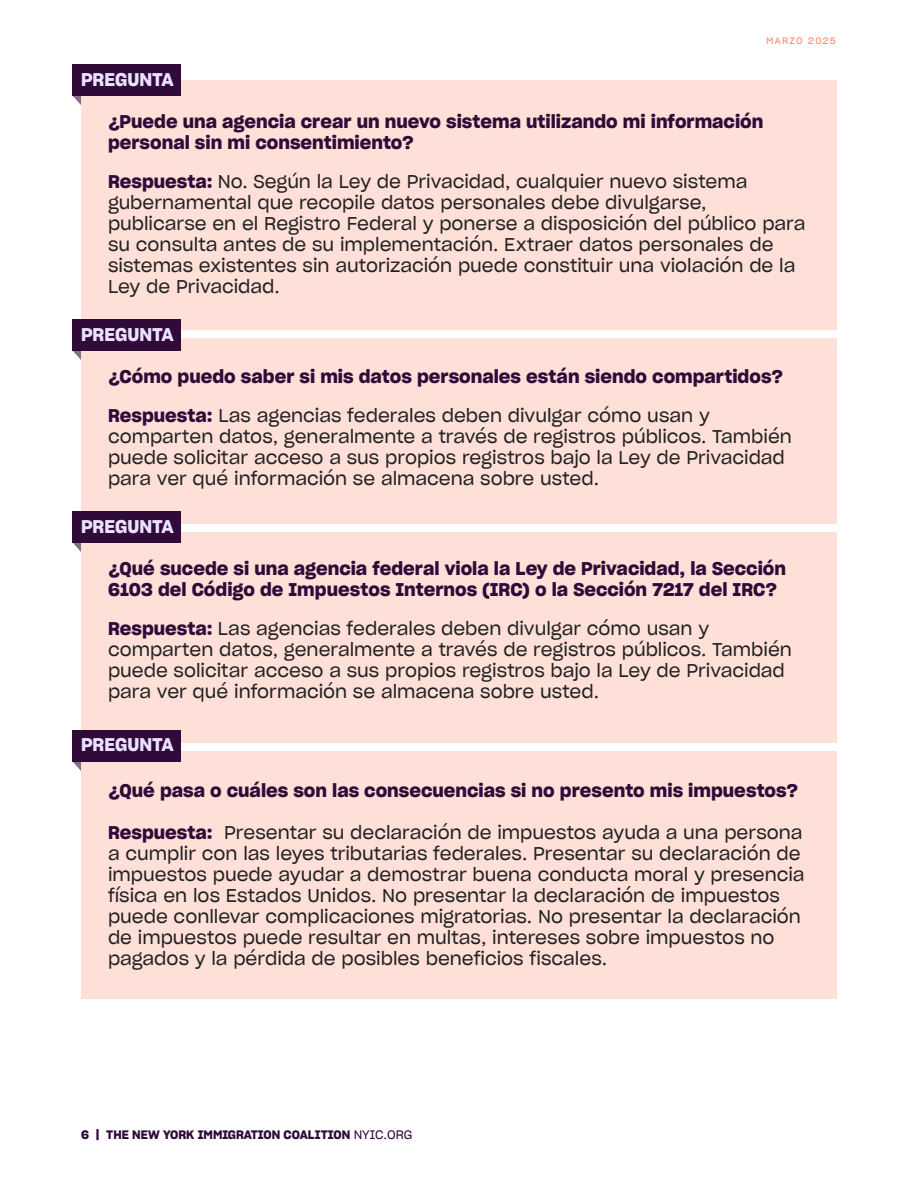
<style>
.page{position:relative;width:918px;height:1188px;background:#fff}
.page>*{position:absolute;margin:0;border:0;box-sizing:border-box;transform-origin:0 0}
.t1{font:18px/21px "Sharp Grotesk Book 20";color:#222}
.t2{font:18px/21px "Sharp Grotesk Sm Bold 20";color:#300a39}
.t3{font:18px "Sharp Grotesk Sm Bold 20";letter-spacing:-.005em;color:#e9e1ff}
.t4{font:12px "Sharp Grotesk Sm Bold 20";color:#300a39}
.t5{font:9px "Sharp Grotesk Book 20";letter-spacing:.145em;color:#ff8264}
.s1{font-family:"Sharp Grotesk Sm Bold 20";color:#300a39}
.s2{font-family:"Sharp Grotesk Book 20"}
</style>
<div class="page">
<div style="left:81px;top:80px;width:756px;height:919px;background:#ffe0d8"></div>
<div style="left:72px;top:64px;width:109px;height:31px;background:#300a39"></div>
<svg style="left:72px;top:95px;width:9px;height:10px"></svg>
<div style="left:163px;top:331px;width:687px;height:7px;background:#fff"></div>
<div style="left:72px;top:319px;width:109px;height:31px;background:#300a39"></div>
<svg style="left:72px;top:350px;width:9px;height:10px"></svg>
<div style="left:163px;top:524px;width:687px;height:7px;background:#fff"></div>
<div style="left:72px;top:511px;width:109px;height:31px;background:#300a39"></div>
<svg style="left:72px;top:542px;width:9px;height:10px"></svg>
<div style="left:163px;top:743px;width:687px;height:7px;background:#fff"></div>
<div style="left:72px;top:730px;width:109px;height:31px;background:#300a39"></div>
<svg style="left:72px;top:761px;width:9px;height:10px"></svg>
<p class="t5" style="left:766px;top:34px;width:71px">MARZO 2025</p>
<p class="t3" style="left:81px;top:65px;width:94px">PREGUNTA</p>
<p class="t2" style="left:108px;top:111px;width:657px">¿Puede una agencia crear un nuevo sistema utilizando mi información personal sin mi consentimiento?</p>
<p class="t1" style="left:108px;top:170px;width:699px"><span class="s1">Respuesta:</span> No. Según la Ley de Privacidad, cualquier nuevo sistema gubernamental que recopile datos personales debe divulgarse, publicarse en el Registro Federal y ponerse a disposición del público para su consulta antes de su implementación. Extraer datos personales de sistemas existentes sin autorización puede constituir una violación de la Ley de Privacidad.</p>
<p class="t3" style="left:81px;top:320px;width:94px">PREGUNTA</p>
<p class="t2" style="left:108px;top:366px;width:677px">¿Cómo puedo saber si mis datos personales están siendo compartidos?</p>
<p class="t1" style="left:108px;top:404px;width:685px"><span class="s1">Respuesta:</span> Las agencias federales deben divulgar cómo usan y comparten datos, generalmente a través de registros públicos. También puede solicitar acceso a sus propios registros bajo la Ley de Privacidad para ver qué información se almacena sobre usted.</p>
<p class="t3" style="left:81px;top:512px;width:94px">PREGUNTA</p>
<p class="t2" style="left:108px;top:558px;width:680px">¿Qué sucede si una agencia federal viola la Ley de Privacidad, la Sección<br>6103 del Código de Impuestos Internos (IRC) o la Sección 7217 del IRC?</p>
<p class="t1" style="left:108px;top:617px;width:685px"><span class="s1">Respuesta:</span> Las agencias federales deben divulgar cómo usan y comparten datos, generalmente a través de registros públicos. También puede solicitar acceso a sus propios registros bajo la Ley de Privacidad para ver qué información se almacena sobre usted.</p>
<p class="t3" style="left:81px;top:730px;width:94px">PREGUNTA</p>
<p class="t2" style="left:108px;top:779px;width:692px">¿Qué pasa o cuáles son las consecuencias si no presento mis impuestos?</p>
<p class="t1" style="left:108px;top:821px;width:698px"><span class="s1">Respuesta:</span> Presentar su declaración de impuestos ayuda a una persona a cumplir con las leyes tributarias federales. Presentar su declaración de impuestos puede ayudar a demostrar buena conducta moral y presencia física en los Estados Unidos. No presentar la declaración de impuestos puede conllevar complicaciones migratorias. No presentar la declaración de impuestos puede resultar en multas, intereses sobre impuestos no pagados y la pérdida de posibles beneficios fiscales.</p>
<p class="t4" style="left:81px;top:1125px;width:333px">6 | THE NEW YORK IMMIGRATION COALITION <span class="s2">NYIC.ORG</span></p>
</div>
